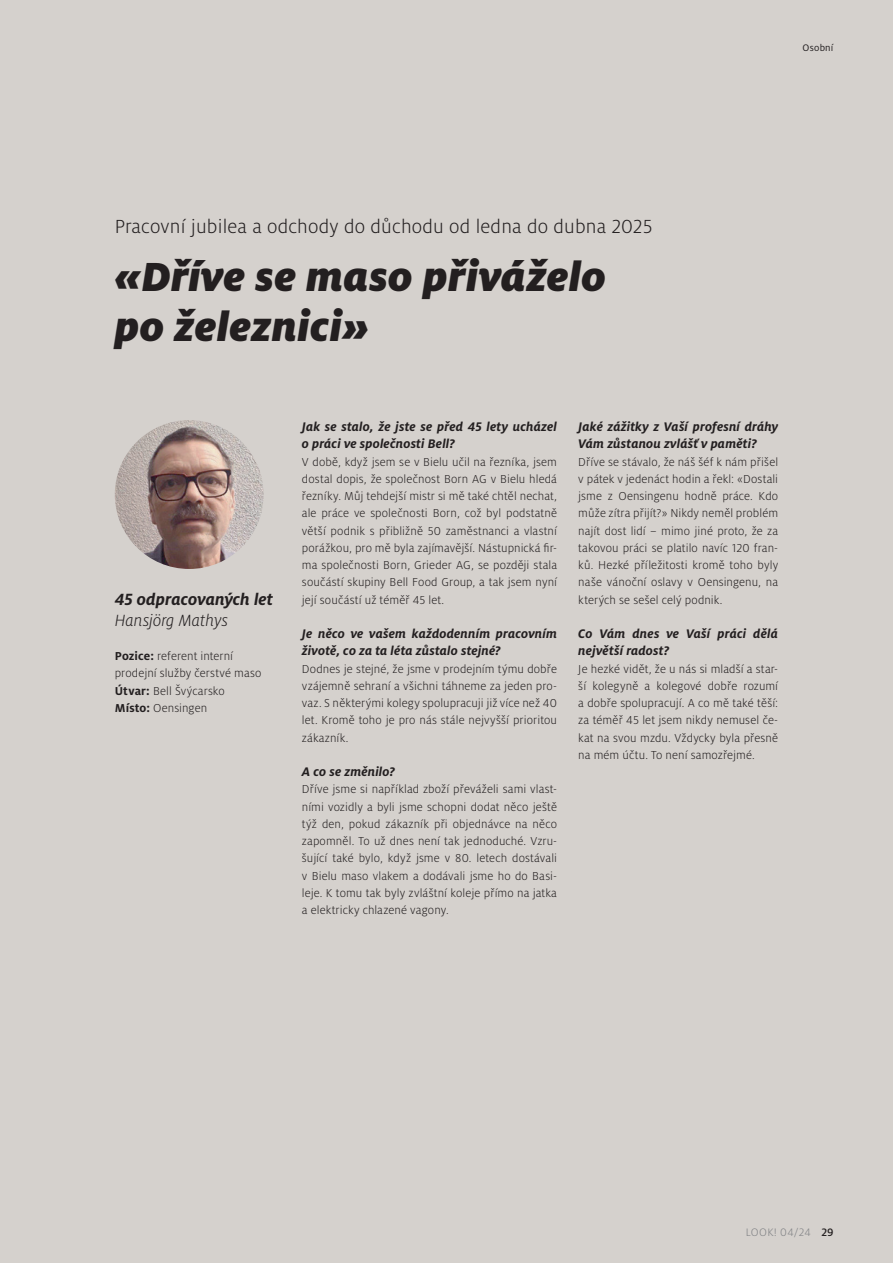
<style>
.page{position:relative;width:893px;height:1263px;background:#d5d1cd}
.page>*{position:absolute;margin:0;border:0;box-sizing:border-box;transform-origin:0 0}
.t1{font:italic 900 45px/49.5px "Milo Pro";letter-spacing:.005em;color:#231f20}
.t2{font:300 21px "Milo Pro";letter-spacing:.01em;color:#231f20}
.t3{font:italic 700 18px "Milo Pro";color:#231f20}
.t4{font:italic 300 18px "Milo Pro";color:#231f20}
.t5{font:italic 700 13.8px/17.2px "Milo Pro";letter-spacing:.01em;color:#231f20}
.t6{font:300 12.75px/17.2px "Milo Pro";letter-spacing:.01em;color:#231f20;text-align:justify}
.t7{font:300 12px "Milo Pro";letter-spacing:.025em;color:#808285}
.t8{font:10.5px "Milo Pro";letter-spacing:.02em;color:#231f20}
.s1{font-weight:700}
.s2{font-weight:500;color:#231f20}
</style>
<div class="page">
<img style="left:115px;top:420px;width:149px;height:149px;border-radius:74px">
<p class="t8" style="left:802px;top:42px;width:32px">Osobní</p>
<h2 class="t2" style="left:115px;top:215px;width:539px">Pracovní jubilea a odchody do důchodu od ledna do dubna 2025</h2>
<h1 class="t1" style="left:115px;top:252px;width:493px">«Dříve se maso přiváželo po železnici»</h1>
<h3 class="t3" style="left:115px;top:589px;width:160px">45 odpracovaných let</h3>
<h3 class="t4" style="left:115px;top:610px;width:115px">Hansjörg Mathys</h3>
<p class="t6" style="left:115px;top:647px;width:148px;text-align:left"><span class="s1">Pozice:</span> referent interní prodejní služby čerstvé maso<br><span class="s1">Útvar:</span> Bell Švýcarsko<br><span class="s1">Místo:</span> Oensingen</p>
<p class="t5" style="left:302px;top:418px;width:257px">Jak se stalo, že jste se před 45 lety ucházel o práci ve společnosti Bell?</p>
<p class="t6" style="left:302px;top:453px;width:257px">V době, když jsem se v Bielu učil na řezníka, jsem dostal dopis, že společnost Born AG v Bielu hledá řezníky. Můj tehdejší mistr si mě také chtěl nechat, ale práce ve společnosti Born, což byl podstatně větší podnik s přibližně 50 zaměstnanci a vlastní porážkou, pro mě byla zajímavější. Nástupnická fir&shy;ma společnosti Born, Grieder AG, se později stala součástí skupiny Bell Food Group, a tak jsem nyní její součástí už téměř 45 let.</p>
<p class="t5" style="left:302px;top:625px;width:257px">Je něco ve vašem každodenním pracovním životě, co za ta léta zůstalo stejné?</p>
<p class="t6" style="left:302px;top:660px;width:257px">Dodnes je stejné, že jsme v prodejním týmu dobře vzájemně sehraní a všichni táhneme za jeden pro&shy;vaz. S některými kolegy spolupracuji již více než 40 let. Kromě toho je pro nás stále nejvyšší prioritou zákazník.</p>
<p class="t5" style="left:302px;top:763px;width:95px">A co se změnilo?</p>
<p class="t6" style="left:302px;top:781px;width:257px">Dříve jsme si například zboží převáželi sami vlast&shy;ními vozidly a byli jsme schopni dodat něco ještě týž den, pokud zákazník při objednávce na něco zapomněl. To už dnes není tak jednoduché. Vzru&shy;šující také bylo, když jsme v 80. letech dostávali v Bielu maso vlakem a dodávali jsme ho do Basi&shy;leje. K tomu tak byly zvláštní koleje přímo na jatka a elektricky chlazené vagony.</p>
<p class="t5" style="left:578px;top:418px;width:201px">Jaké zážitky z Vaší profesní dráhy<br>Vám zůstanou zvlášť v paměti?</p>
<p class="t6" style="left:578px;top:453px;width:201px">Dříve se stávalo, že náš šéf k nám přišel v pátek v jedenáct hodin a řekl: «Dostali jsme z Oensingenu hodně práce. Kdo může zítra přijít?» Nikdy neměl problém najít dost lidí – mimo jiné proto, že za takovou práci se platilo navíc 120 fran&shy;ků. Hezké příležitosti kromě toho byly naše vánoční oslavy v Oensingenu, na kterých se sešel celý podnik.</p>
<p class="t5" style="left:578px;top:625px;width:201px">Co Vám dnes ve Vaší práci dělá největší radost?</p>
<p class="t6" style="left:578px;top:660px;width:201px">Je hezké vidět, že u nás si mladší a star&shy;ší kolegyně a kolegové dobře rozumí a dobře spolupracují. A co mě také těší: za téměř 45 let jsem nikdy nemusel če&shy;kat na svou mzdu. Vždycky byla přesně na mém účtu. To není samozřejmé.</p>
<p class="t7" style="left:746px;top:1226px;width:89px">LOOK! 04/24 <span class="s2">29</span></p>
</div>
